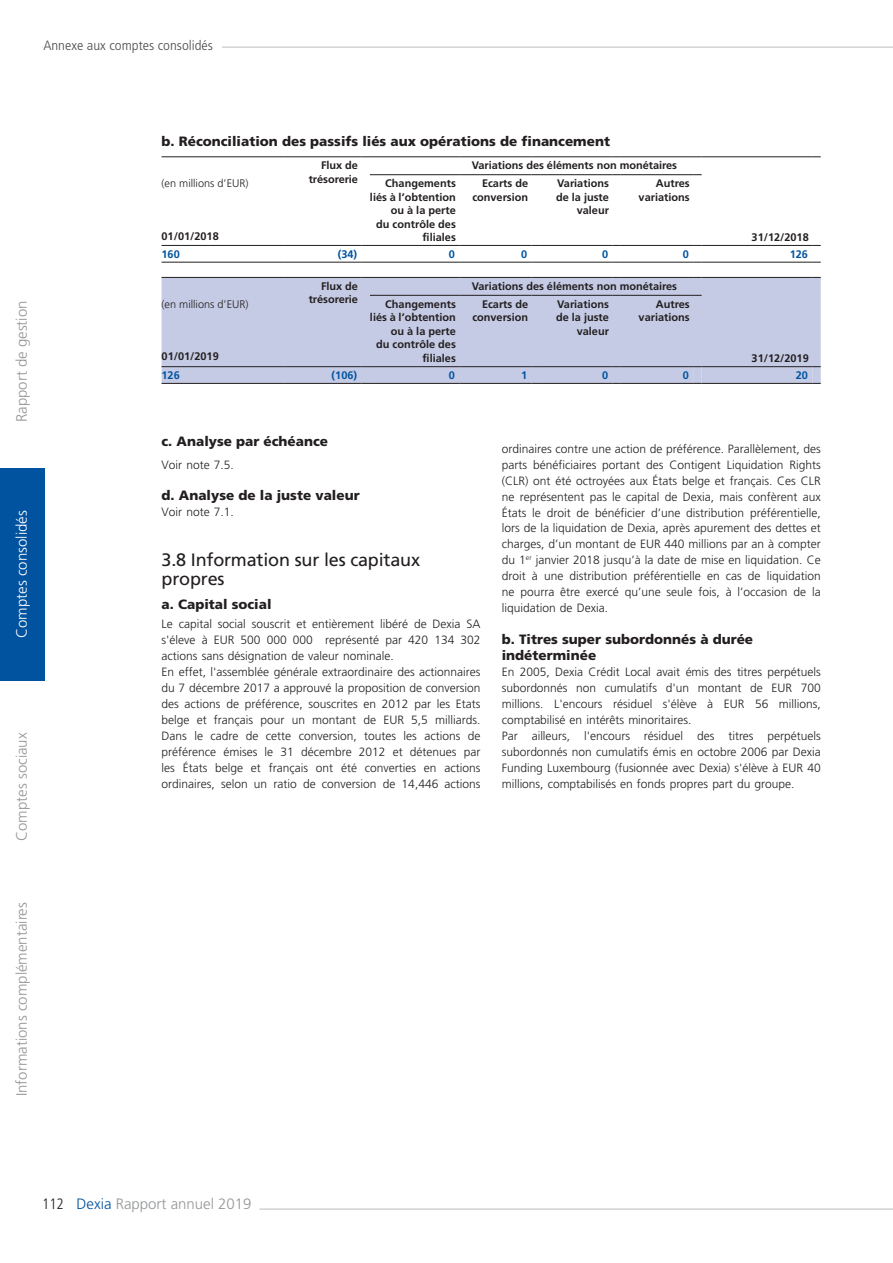
<style>
.page{position:relative;width:893px;height:1263px;background:#fff}
.page>*{position:absolute;margin:0;border:0;box-sizing:border-box;transform-origin:0 0}
.t1{font:18px/19.5px "Frutiger LT Std";letter-spacing:-.01em;color:#231f20}
.t2{font:300 15px "Frutiger LT Std";color:#939598}
.t3{font:300 15px "Frutiger LT Std";color:#fff}
.t4{font:300 condensed 15px "Frutiger LT Std";color:#231f20}
.t5{font:900 13.5px/15.8px "Frutiger LT Std";color:#231f20}
.t6{font:300 condensed 13.5px "Frutiger LT Std";color:#4b4c4d;scale:1.09 1}
.t7{font:300 12px/15.9px "Frutiger LT Std";color:#231f20}
.t8{font:700 10.95px/13.5px "Frutiger LT Std";color:#231f20;text-align:right}
.t9{font:300 10.95px "Frutiger LT Std";color:#231f20}
.t10{font:700 10.95px "Frutiger LT Std";color:#0153a0}
.s1{color:#0153a0}
</style>
<div class="page">
<hr style="left:259px;top:1208px;width:634px;height:1px;background:#bcbdc0">
<div style="left:0;top:468px;width:45px;height:212px;background:#0153a0"></div>
<hr style="left:42px;top:47px;width:851px;height:1px;background:#bcbdc0">
<div style="left:43px;top:40px;width:179px;height:31px;background:#fff"></div>
<hr style="left:162px;top:156px;width:123px;height:1px;background:#231f20">
<hr style="left:162px;top:245px;width:123px;height:1px;background:#231f20">
<hr style="left:162px;top:262px;width:123px;height:1px;background:#231f20">
<hr style="left:285px;top:262px;width:76px;height:1px;background:#231f20">
<hr style="left:370px;top:262px;width:89px;height:1px;background:#231f20">
<hr style="left:459px;top:262px;width:72px;height:1px;background:#231f20">
<hr style="left:540px;top:262px;width:72px;height:1px;background:#231f20">
<hr style="left:621px;top:262px;width:72px;height:1px;background:#231f20">
<hr style="left:702px;top:262px;width:110px;height:1px;background:#231f20">
<hr style="left:370px;top:245px;width:89px;height:1px;background:#231f20">
<hr style="left:459px;top:245px;width:72px;height:1px;background:#231f20">
<hr style="left:540px;top:245px;width:72px;height:1px;background:#231f20">
<hr style="left:621px;top:245px;width:72px;height:1px;background:#231f20">
<hr style="left:370px;top:156px;width:89px;height:1px;background:#231f20">
<hr style="left:459px;top:156px;width:72px;height:1px;background:#231f20">
<hr style="left:540px;top:156px;width:72px;height:1px;background:#231f20">
<hr style="left:621px;top:156px;width:72px;height:1px;background:#231f20">
<hr style="left:370px;top:174px;width:89px;height:1px;background:#231f20">
<hr style="left:459px;top:174px;width:72px;height:1px;background:#231f20">
<hr style="left:540px;top:174px;width:72px;height:1px;background:#231f20">
<hr style="left:621px;top:174px;width:72px;height:1px;background:#231f20">
<hr style="left:702px;top:156px;width:110px;height:1px;background:#231f20">
<hr style="left:702px;top:245px;width:110px;height:1px;background:#231f20">
<hr style="left:285px;top:156px;width:76px;height:1px;background:#231f20">
<hr style="left:285px;top:245px;width:76px;height:1px;background:#231f20">
<div style="left:162px;top:278px;width:659px;height:88px;background:#c5cbe5"></div>
<hr style="left:162px;top:277px;width:123px;height:1px;background:#231f20">
<hr style="left:370px;top:277px;width:89px;height:1px;background:#231f20">
<hr style="left:459px;top:277px;width:72px;height:1px;background:#231f20">
<hr style="left:540px;top:277px;width:72px;height:1px;background:#231f20">
<hr style="left:621px;top:277px;width:72px;height:1px;background:#231f20">
<hr style="left:370px;top:295px;width:89px;height:1px;background:#231f20">
<hr style="left:459px;top:295px;width:72px;height:1px;background:#231f20">
<hr style="left:540px;top:295px;width:72px;height:1px;background:#231f20">
<hr style="left:621px;top:295px;width:72px;height:1px;background:#231f20">
<hr style="left:702px;top:277px;width:110px;height:1px;background:#231f20">
<hr style="left:285px;top:277px;width:76px;height:1px;background:#231f20">
<svg style="left:162px;top:366px;width:659px;height:18px;background:#b3b8cf"></svg>
<p class="t6" style="left:43px;top:38px;width:157px">Annexe aux comptes consolidés</p>
<p class="t2" style="left:13px;top:422px;width:123px;rotate:-90deg">Rapport de gestion</p>
<p class="t3" style="left:13px;top:638px;width:129px;rotate:-90deg">Comptes consolidés</p>
<p class="t2" style="left:13px;top:841px;width:110px;rotate:-90deg">Comptes sociaux</p>
<p class="t2" style="left:13px;top:1096px;width:195px;rotate:-90deg">Informations complémentaires</p>
<p class="t5" style="left:162px;top:134px;width:450px">b. Réconciliation des passifs liés aux opérations de financement</p>
<p class="t8" style="left:309px;top:159px;width:51px">Flux de trésorerie</p>
<p class="t8" style="left:472px;top:159px;width:207px">Variations des éléments non monétaires</p>
<p class="t9" style="left:162px;top:177px;width:89px">(en millions d’EUR)</p>
<p class="t8" style="left:370px;top:177px;width:87px">Changements liés à l’obtention ou à la perte<br>du contrôle des filiales</p>
<p class="t8" style="left:472px;top:177px;width:57px">Ecarts de conversion</p>
<p class="t8" style="left:556px;top:177px;width:54px">Variations de la juste valeur</p>
<p class="t8" style="left:639px;top:177px;width:53px">Autres variations</p>
<p class="t8" style="left:162px;top:230px;width:59px">01/01/2018</p>
<p class="t8" style="left:751px;top:231px;width:59px">31/12/2018</p>
<p class="t10" style="left:162px;top:248px;width:20px">160</p>
<p class="t10" style="left:338px;top:248px;width:21px">(34)</p>
<p class="t10" style="left:449px;top:248px;width:8px">0</p>
<p class="t10" style="left:521px;top:248px;width:8px">0</p>
<p class="t10" style="left:602px;top:248px;width:8px">0</p>
<p class="t10" style="left:683px;top:248px;width:8px">0</p>
<p class="t10" style="left:790px;top:248px;width:20px">126</p>
<p class="t8" style="left:309px;top:279px;width:51px">Flux de trésorerie</p>
<p class="t8" style="left:472px;top:279px;width:207px">Variations des éléments non monétaires</p>
<p class="t9" style="left:162px;top:298px;width:89px">(en millions d’EUR)</p>
<p class="t8" style="left:370px;top:297px;width:87px">Changements liés à l’obtention ou à la perte<br>du contrôle des filiales</p>
<p class="t8" style="left:472px;top:297px;width:57px">Ecarts de conversion</p>
<p class="t8" style="left:556px;top:297px;width:54px">Variations de la juste valeur</p>
<p class="t8" style="left:639px;top:297px;width:53px">Autres variations</p>
<p class="t8" style="left:162px;top:349px;width:59px">01/01/2019</p>
<p class="t8" style="left:751px;top:352px;width:59px">31/12/2019</p>
<p class="t10" style="left:162px;top:369px;width:20px">126</p>
<p class="t10" style="left:332px;top:369px;width:27px">(106)</p>
<p class="t10" style="left:449px;top:369px;width:8px">0</p>
<p class="t10" style="left:521px;top:369px;width:8px">1</p>
<p class="t10" style="left:602px;top:369px;width:8px">0</p>
<p class="t10" style="left:683px;top:369px;width:8px">0</p>
<p class="t10" style="left:796px;top:369px;width:14px">20</p>
<p class="t5" style="left:162px;top:433px;width:168px">c. Analyse par échéance</p>
<p class="t7" style="left:162px;top:457px;width:74px">Voir note 7.5.</p>
<p class="t5" style="left:162px;top:488px;width:200px">d. Analyse de la juste valeur</p>
<p class="t7" style="left:162px;top:504px;width:74px">Voir note 7.1.</p>
<h1 class="t1" style="left:162px;top:550px;width:260px">3.8 Information sur les capitaux propres</h1>
<p class="t5" style="left:162px;top:597px;width:111px">a. Capital social</p>
<p class="t7" style="left:162px;top:616px;width:320px">Le capital social souscrit et entièrement libéré de Dexia SA s'éleve à EUR 500 000 000 représenté par 420 134 302 actions sans désignation de valeur nominale.<br>En effet, l'assemblée générale extraordinaire des actionnaires du 7 décembre 2017 a approuvé la proposition de conversion des actions de préférence, souscrites en 2012 par les Etats belge et français pour un montant de EUR 5,5 milliards.<br>Dans le cadre de cette conversion, toutes les actions de préférence émises le 31 décembre 2012 et détenues par les États belge et français ont été converties en actions ordinaires, selon un ratio de conversion de 14,446 actions</p>
<p class="t7" style="left:502px;top:441px;width:320px;text-align:justify">ordinaires contre une action de préférence. Parallèlement, des parts bénéficiaires portant des Contigent Liquidation Rights (CLR) ont été octroyées aux États belge et français. Ces CLR ne représentent pas le capital de Dexia, mais confèrent aux États le droit de bénéficier d’une distribution préférentielle, lors de la liquidation de Dexia, après apurement des dettes et charges, d’un montant de EUR 440 millions par an à compter du 1<sup>er</sup> janvier 2018 jusqu’à la date de mise en liquidation. Ce droit à une distribution préférentielle en cas de liquidation ne pourra être exercé qu’une seule fois, à l’occasion de la liquidation de Dexia.</p>
<p class="t5" style="left:502px;top:631px;width:253px">b. Titres super subordonnés à durée indéterminée</p>
<p class="t7" style="left:502px;top:664px;width:320px">En 2005, Dexia Crédit Local avait émis des titres perpétuels subordonnés non cumulatifs d'un montant de EUR 700 millions. L'encours résiduel s'élève à EUR 56 millions, comptabilisé en intérêts minoritaires.<br>Par ailleurs, l'encours résiduel des titres perpétuels subordonnés non cumulatifs émis en octobre 2006 par Dexia Funding Luxembourg (fusionnée avec Dexia) s'élève à EUR 40 millions, comptabilisés en fonds propres part du groupe.</p>
<p class="t4" style="left:42px;top:1196px;width:23px">112</p>
<p class="t2" style="left:76px;top:1196px;width:177px"><span class="s1">Dexia</span> Rapport annuel 2019</p>
</div>
